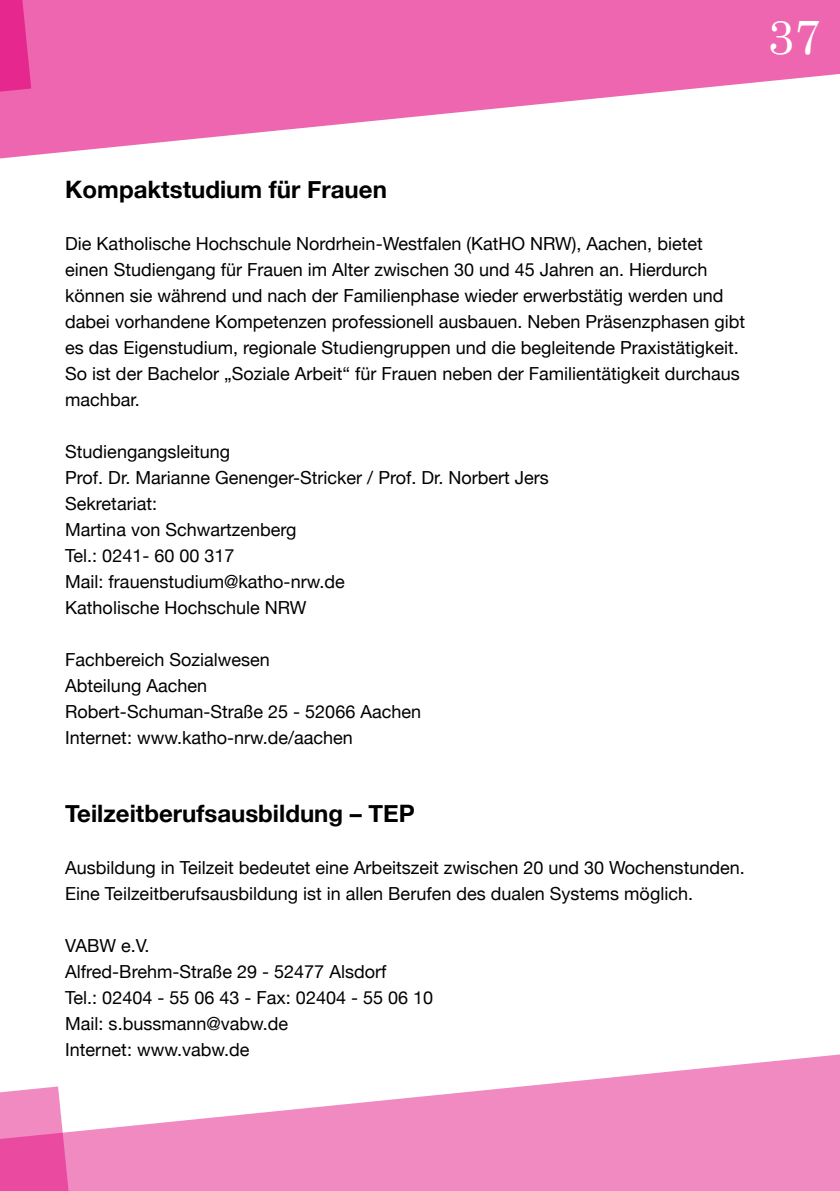
<style>
.page{position:relative;width:840px;height:1191px;background:#fff}
.page>*{position:absolute;margin:0;border:0;box-sizing:border-box;transform-origin:0 0}
.t1{font:48px "Century Schoolbook";color:#fff}
.t2{font:700 24px "Helvetica Neue";color:#000}
.t3{font:18px/26px "Helvetica Neue";color:#000}
</style>
<div class="page">
<svg style="left:0;top:0;width:839px;height:159px;fill:#ed66af"></svg>
<svg style="left:0;top:1054px;width:839px;height:137px;fill:#f18ac1"></svg>
<h1 class="t1" style="left:767px;top:6px;width:55px">37</h1>
<h2 class="t2" style="left:65px;top:174px;width:323px">Kompaktstudium für Frauen</h2>
<p class="t3" style="left:65px;top:230px;width:681px">Die Katholische Hochschule Nordrhein-Westfalen (KatHO NRW), Aachen, bietet einen Studiengang für Frauen im Alter zwischen 30 und 45 Jahren an. Hierdurch können sie während und nach der Familienphase wieder erwerbstätig werden und dabei vorhandene Kompetenzen professionell ausbauen. Neben Präsenzphasen gibt es das Eigenstudium, regionale Studiengruppen und die begleitende Praxistätigkeit.<br>So ist der Bachelor „Soziale Arbeit“ für Frauen neben der Familientätigkeit durchaus machbar.</p>
<p class="t3" style="left:65px;top:438px;width:485px">Studiengangsleitung<br>Prof. Dr. Marianne Genenger-Stricker / Prof. Dr. Norbert Jers<br>Sekretariat:<br>Martina von Schwartzenberg<br>Tel.: 0241- 60 00 317<br>Mail: frauenstudium@katho-nrw.de<br>Katholische Hochschule NRW</p>
<p class="t3" style="left:65px;top:646px;width:357px">Fachbereich Sozialwesen<br>Abteilung Aachen<br>Robert-Schuman-Straße 25 - 52066 Aachen<br>Internet: www.katho-nrw.de/aachen</p>
<h2 class="t2" style="left:65px;top:798px;width:351px">Teilzeitberufsausbildung – TEP</h2>
<p class="t3" style="left:65px;top:854px;width:680px">Ausbildung in Teilzeit bedeutet eine Arbeitszeit zwischen 20 und 30 Wochenstunden.<br>Eine Teilzeitberufsausbildung ist in allen Berufen des dualen Systems möglich.</p>
<p class="t3" style="left:65px;top:932px;width:369px">VABW e.V.<br>Alfred-Brehm-Straße 29 - 52477 Alsdorf<br>Tel.: 02404 - 55 06 43 - Fax: 02404 - 55 06 10<br>Mail: s.bussmann@vabw.de<br>Internet: www.vabw.de</p>
</div>
